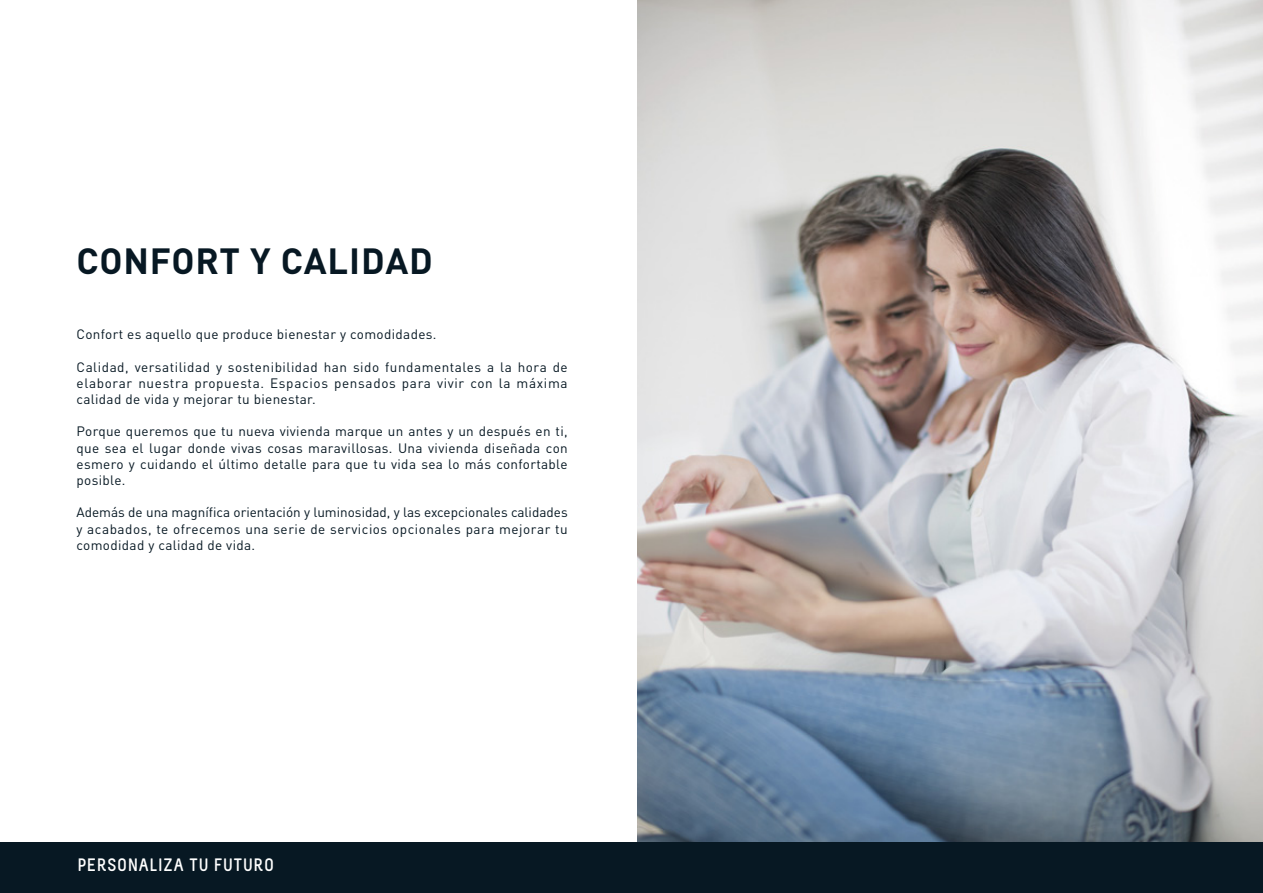
<style>
.page{position:relative;width:1263px;height:893px;background:#fff}
.page>*{position:absolute;margin:0;border:0;box-sizing:border-box;transform-origin:0 0}
.t1{font:700 36px "DIN Pro";letter-spacing:.025em;color:#071823}
.t2{font:700 18px "Melbourne";letter-spacing:.05em;color:#fff}
.t3{font:13.5px/16.2px "DIN Pro";letter-spacing:.025em;color:#071823;text-align:justify}
</style>
<div class="page">
<img style="left:638px;top:0;width:625px;height:842px">
<div style="left:0;top:842px;width:1263px;height:51px;background:#071823"></div>
<h1 class="t1" style="left:77px;top:231px;width:358px">CONFORT Y CALIDAD</h1>
<p class="t3" style="left:77px;top:325px;width:361px">Confort es aquello que produce bienestar y comodidades.</p>
<p class="t3" style="left:77px;top:357px;width:493px">Calidad, versatilidad y sostenibilidad han sido fundamentales a la hora de elaborar nuestra propuesta. Espacios pensados para vivir con la máxima calidad de vida y mejorar tu bienestar.</p>
<p class="t3" style="left:77px;top:422px;width:493px">Porque queremos que tu nueva vivienda marque un antes y un después en ti, que sea el lugar donde vivas cosas maravillosas. Una vivienda diseñada con esmero y cuidando el último detalle para que tu vida sea lo más confortable posible.</p>
<p class="t3" style="left:77px;top:503px;width:493px">Además de una magnífica orientación y luminosidad, y las excepcionales calidades y acabados, te ofrecemos una serie de servicios opcionales para mejorar tu comodidad y calidad de vida.</p>
<h2 class="t2" style="left:78px;top:855px;width:198px">PERSONALIZA TU FUTURO</h2>
</div>
